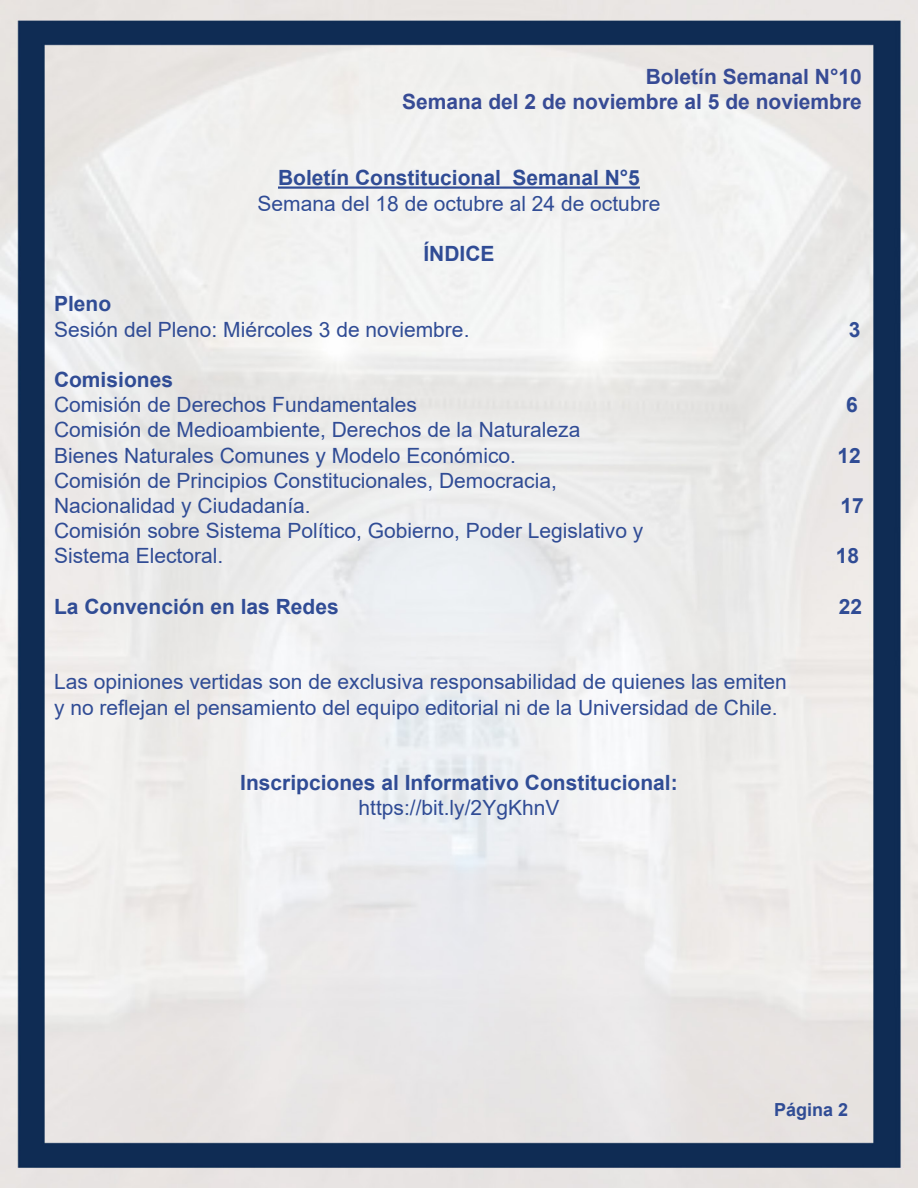
<style>
.page{position:relative;width:918px;height:1188px;background:#fff}
.page>*{position:absolute;margin:0;border:0;box-sizing:border-box;transform-origin:0 0}
.t1{font:21px "Arial";color:#304c95}
.t2{font:700 21px "Arial";color:#304c95}
.t3{font:700 21px "Arial";color:#374b95}
.t4{font:700 18px "Arial";color:#304c95}
</style>
<div class="page">
<img style="left:0;top:0;width:918px;height:1188px">
<hr style="left:278px;top:186px;width:362px;height:3px;background:#304c95">
<p class="t3" style="left:646px;top:62px;width:218px">Boletín Semanal N°10</p>
<p class="t3" style="left:402px;top:87px;width:461px">Semana del 2 de noviembre al 5 de noviembre</p>
<p class="t2" style="left:278px;top:163px;width:363px">Boletín Constitucional Semanal N°5</p>
<p class="t1" style="left:258px;top:189px;width:404px">Semana del 18 de octubre al 24 de octubre</p>
<p class="t2" style="left:423px;top:239px;width:73px">ÍNDICE</p>
<p class="t2" style="left:54px;top:289px;width:59px">Pleno</p>
<p class="t1" style="left:54px;top:315px;width:417px">Sesión del Pleno: Miércoles 3 de noviembre.</p>
<p class="t2" style="left:849px;top:314px;width:13px">3</p>
<p class="t2" style="left:54px;top:365px;width:121px">Comisiones</p>
<p class="t1" style="left:54px;top:390px;width:364px">Comisión de Derechos Fundamentales</p>
<p class="t2" style="left:846px;top:390px;width:13px">6</p>
<p class="t1" style="left:54px;top:416px;width:528px">Comisión de Medioambiente, Derechos de la Naturaleza</p>
<p class="t1" style="left:54px;top:441px;width:464px">Bienes Naturales Comunes y Modelo Económico.</p>
<p class="t2" style="left:838px;top:440px;width:25px">12</p>
<p class="t1" style="left:54px;top:466px;width:504px">Comisión de Principios Constitucionales, Democracia,</p>
<p class="t1" style="left:54px;top:491px;width:258px">Nacionalidad y Ciudadanía.</p>
<p class="t2" style="left:841px;top:491px;width:25px">17</p>
<p class="t1" style="left:54px;top:516px;width:591px">Comisión sobre Sistema Político, Gobierno, Poder Legislativo y</p>
<p class="t1" style="left:54px;top:542px;width:171px">Sistema Electoral.</p>
<p class="t2" style="left:836px;top:541px;width:25px">18</p>
<p class="t2" style="left:54px;top:592px;width:286px">La Convención en las Redes</p>
<p class="t2" style="left:839px;top:592px;width:25px">22</p>
<p class="t1" style="left:54px;top:668px;width:735px">Las opiniones vertidas son de exclusiva responsabilidad de quienes las emiten</p>
<p class="t1" style="left:54px;top:693px;width:725px">y no reflejan el pensamiento del equipo editorial ni de la Universidad de Chile.</p>
<p class="t2" style="left:240px;top:768px;width:439px">Inscripciones al Informativo Constitucional:</p>
<p class="t1" style="left:359px;top:794px;width:202px">https://bit.ly/2YgKhnV</p>
<p class="t4" style="left:774px;top:1097px;width:76px">Página 2</p>
</div>
